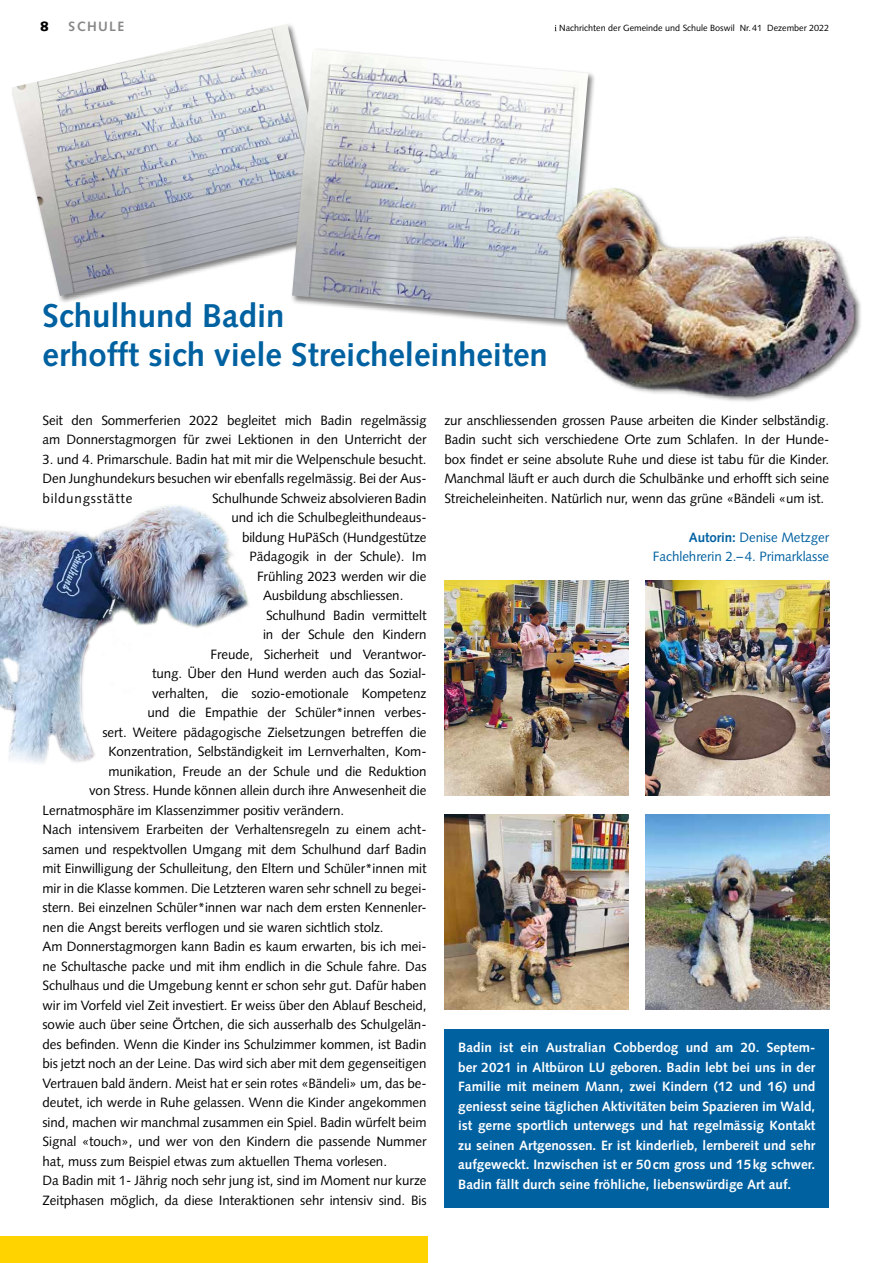
<style>
.page{position:relative;width:893px;height:1263px;background:#fff}
.page>*{position:absolute;margin:0;border:0;box-sizing:border-box;transform-origin:0 0}
.t1{font:700 33px/39px "Syntax LT Std";color:#0061a1}
.t2{font:13.5px/19.5px "Syntax LT Std";letter-spacing:-.005em;color:#000;text-align:justify}
.t3{font:700 13.5px/19.5px "Syntax LT Std";color:#fff;text-align:justify}
.t4{font:13.5px/19.5px "Syntax LT Std";letter-spacing:-.005em;color:#0061a1;text-align:right}
.t5{font:700 13.5px "Syntax LT Std";letter-spacing:.1em;color:#878787}
.t6{font:900 13.5px "Syntax LT Std";color:#000}
.t7{font:9px "Syntax LT Std";color:#000}
.s1{font-weight:700}
</style>
<div class="page">
<div style="left:0;top:1236px;width:427px;height:27px;background:#ffd300"></div>
<img style="left:0;top:505px;width:249px;height:259px">
<div style="left:444px;top:1029px;width:385px;height:179px;background:#0061a1"></div>
<img style="left:444px;top:580px;width:184px;height:215px">
<img style="left:645px;top:580px;width:184px;height:215px">
<img style="left:444px;top:815px;width:184px;height:195px">
<img style="left:645px;top:815px;width:184px;height:195px">
<img style="left:12px;top:24px;width:286px;height:272px">
<div style="left:291px;top:48px;width:306px;height:280px;background:#000;opacity:.5"></div>
<img style="left:292px;top:49px;width:296px;height:271px">
<img style="left:550px;top:184px;width:310px;height:218px">
<p class="t6" style="left:40px;top:18px;width:10px">8</p>
<p class="t5" style="left:69px;top:19px;width:57px">SCHULE</p>
<p class="t7" style="left:559px;top:23px;width:271px">Nachrichten der Gemeinde und Schule Boswil Nr.41 Dezember 2022</p>
<h1 class="t1" style="left:43px;top:296px;width:507px">Schulhund Badin<br>erhofft sich viele Streicheleinheiten</h1>
<p class="t2" style="left:43px;top:410px;width:386px">Seit den Sommerferien 2022 begleitet mich Badin regelmässig am Donnerstagmorgen für zwei Lektionen in den Unterricht der</p>
<p class="t2" style="left:43px;top:449px;width:386px">3. und 4. Primarschule. Badin hat mit mir die Welpenschule besucht.<br>Den Junghundekurs besuchen wir ebenfalls regelmässig. Bei der Aus&shy;bildungsstätte</p>
<p class="t2" style="left:212px;top:488px;width:216px">Schulhunde Schweiz absolvieren Badin</p>
<p class="t2" style="left:232px;top:508px;width:197px">und ich die Schulbegleithundeaus-</p>
<p class="t2" style="left:242px;top:527px;width:186px">bildung HuPäSch (Hundgestütze</p>
<p class="t2" style="left:250px;top:547px;width:178px">Pädagogik in der Schule). Im</p>
<p class="t2" style="left:257px;top:566px;width:171px">Frühling 2023 werden wir die</p>
<p class="t2" style="left:263px;top:586px;width:142px">Ausbildung abschliessen.</p>
<p class="t2" style="left:266px;top:605px;width:162px">Schulhund Badin vermittelt</p>
<p class="t2" style="left:263px;top:625px;width:165px">in der Schule den Kindern</p>
<p class="t2" style="left:211px;top:644px;width:218px">Freude, Sicherheit und Verantwor-</p>
<p class="t2" style="left:152px;top:664px;width:276px">tung. Über den Hund werden auch das Sozial-</p>
<p class="t2" style="left:152px;top:683px;width:276px">verhalten, die sozio-emotionale Kompetenz</p>
<p class="t2" style="left:148px;top:703px;width:281px">und die Empathie der Schüler*innen verbes-</p>
<p class="t2" style="left:103px;top:722px;width:326px">sert. Weitere pädagogische Zielsetzungen betreffen die</p>
<p class="t2" style="left:109px;top:742px;width:319px">Konzentration, Selbständigkeit im Lernverhalten, Kom-</p>
<p class="t2" style="left:109px;top:761px;width:319px">munikation, Freude an der Schule und die Reduktion</p>
<p class="t2" style="left:89px;top:781px;width:339px">von Stress. Hunde können allein durch ihre Anwesenheit die</p>
<p class="t2" style="left:43px;top:800px;width:303px">Lernatmosphäre im Klassenzimmer positiv verändern.</p>
<p class="t2" style="left:43px;top:820px;width:385px">Nach intensivem Erarbeiten der Verhaltensregeln zu einem acht-</p>
<p class="t2" style="left:43px;top:839px;width:386px">samen und respektvollen Umgang mit dem Schulhund darf Badin</p>
<p class="t2" style="left:43px;top:859px;width:386px">mit Einwilligung der Schulleitung, den Eltern und Schüler*innen mit</p>
<p class="t2" style="left:43px;top:878px;width:386px">mir in die Klasse kommen. Die Letzteren waren sehr schnell zu begei-</p>
<p class="t2" style="left:43px;top:898px;width:386px">stern. Bei einzelnen Schüler*innen war nach dem ersten Kennenler-</p>
<p class="t2" style="left:43px;top:917px;width:343px">nen die Angst bereits verflogen und sie waren sichtlich stolz.</p>
<p class="t2" style="left:43px;top:937px;width:386px">Am Donnerstagmorgen kann Badin es kaum erwarten, bis ich mei-</p>
<p class="t2" style="left:43px;top:956px;width:386px">ne Schultasche packe und mit ihm endlich in die Schule fahre. Das</p>
<p class="t2" style="left:43px;top:976px;width:386px">Schulhaus und die Umgebung kennt er schon sehr gut. Dafür haben</p>
<p class="t2" style="left:43px;top:995px;width:386px">wir im Vorfeld viel Zeit investiert. Er weiss über den Ablauf Bescheid,</p>
<p class="t2" style="left:43px;top:1015px;width:386px">sowie auch über seine Örtchen, die sich ausserhalb des Schulgelän-</p>
<p class="t2" style="left:43px;top:1034px;width:385px">des befinden. Wenn die Kinder ins Schulzimmer kommen, ist Badin</p>
<p class="t2" style="left:43px;top:1054px;width:386px">bis jetzt noch an der Leine. Das wird sich aber mit dem gegenseitigen</p>
<p class="t2" style="left:43px;top:1073px;width:386px">Vertrauen bald ändern. Meist hat er sein rotes «Bändeli» um, das be-</p>
<p class="t2" style="left:43px;top:1093px;width:386px">deutet, ich werde in Ruhe gelassen. Wenn die Kinder angekommen</p>
<p class="t2" style="left:43px;top:1112px;width:386px">sind, machen wir manchmal zusammen ein Spiel. Badin würfelt beim</p>
<p class="t2" style="left:43px;top:1132px;width:385px">Signal «touch», und wer von den Kindern die passende Nummer</p>
<p class="t2" style="left:43px;top:1151px;width:346px">hat, muss zum Beispiel etwas zum aktuellen Thema vorlesen.</p>
<p class="t2" style="left:43px;top:1171px;width:386px">Da Badin mit 1- Jährig noch sehr jung ist, sind im Moment nur kurze</p>
<p class="t2" style="left:43px;top:1190px;width:386px">Zeitphasen möglich, da diese Interaktionen sehr intensiv sind. Bis</p>
<p class="t2" style="left:444px;top:410px;width:386px">zur anschliessenden grossen Pause arbeiten die Kinder selbständig.<br>Badin sucht sich verschiedene Orte zum Schlafen. In der Hunde&shy;box findet er seine absolute Ruhe und diese ist tabu für die Kinder.<br>Manchmal läuft er auch durch die Schulbänke und erhofft sich seine Streicheleinheiten. Natürlich nur, wenn das grüne «Bändeli «um ist.</p>
<p class="t4" style="left:653px;top:527px;width:178px"><span class="s1">Autorin:</span> Denise Metzger<br>Fachlehrerin 2.–4. Primarklasse</p>
<p class="t3" style="left:458px;top:1038px;width:359px">Badin ist ein Australian Cobberdog und am 20. Septem&shy;ber 2021 in Altbüron LU geboren. Badin lebt bei uns in der Familie mit meinem Mann, zwei Kindern (12 und 16) und geniesst seine täglichen Aktivitäten beim Spazieren im Wald, ist gerne sportlich unterwegs und hat regelmässig Kontakt zu seinen Artgenossen. Er ist kinderlieb, lernbereit und sehr aufgeweckt. Inzwischen ist er 50cm gross und 15kg schwer.<br>Badin fällt durch seine fröhliche, liebenswürdige Art auf.</p>
</div>
